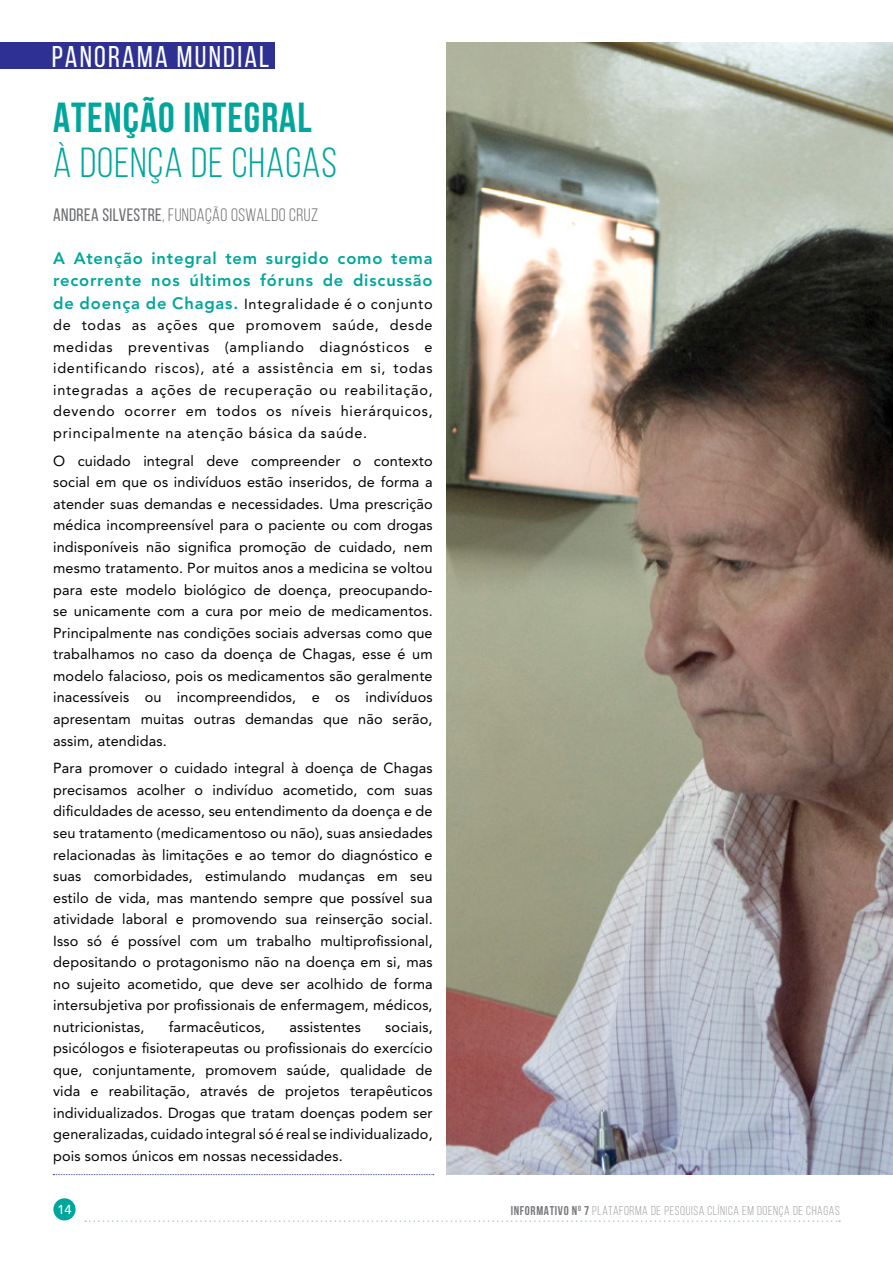
<style>
.page{position:relative;width:893px;height:1263px;background:#fff}
.page>*{position:absolute;margin:0;border:0;box-sizing:border-box;transform-origin:0 0}
.t1{font:700 42px "Bebas Neue";letter-spacing:.025em;color:#00a69b}
.t2{font:42px "Bebas Neue";letter-spacing:.025em;color:#00a69b}
.t3{font:30px "Bebas Neue";letter-spacing:.075em;color:#fff}
.t4{font:18px "Bebas Neue";letter-spacing:.025em;color:#6d6e71}
.t5{font:800 16.5px/22.2px "Avenir LT Std";letter-spacing:.05em;color:#00a69b}
.t6{font:14.4px/21.5px "Avenir LT Std";letter-spacing:.01em;color:#000;text-align:justify}
.t7{font:500 12.9px "Avenir LT Std";color:#fff}
.t8{font:12.75px "Bebas Neue";letter-spacing:.05em;color:#9d9fa2}
.s1{font-style:inherit}
.s2{font-weight:800;font-size:16.5px;color:#00a69b}
.s3{font-weight:700;color:#77787b}
</style>
<div class="page">
<div style="left:53px;top:1198px;width:23px;height:22px;background:#00a69b;border-radius:50%"></div>
<svg style="left:85px;top:1220px;width:755px;height:2px"></svg>
<div style="left:0;top:43px;width:274px;height:26px;background:#2e3192"></div>
<svg style="left:53px;top:1174px;width:381px;height:1px"></svg>
<img style="left:446px;top:43px;width:447px;height:1132px">
<h2 class="t3" style="left:52px;top:40px;width:219px">PANORAMA MUNDIAL</h2>
<h1 class="t1" style="left:53px;top:94px;width:260px">ATENÇÃO INTEGRAL</h1>
<h1 class="t2" style="left:53px;top:140px;width:285px">À DOENÇA DE CHAGAS</h1>
<p class="t4" style="left:53px;top:205px;width:266px"><span class="s1">ANDREA SILVESTRE</span>, FUNDAÇÃO OSWALDO CRUZ</p>
<p class="t5" style="left:53px;top:247px;width:381px">A Atenção integral tem surgido como tema recorrente nos últimos fóruns de discussão</p>
<p class="t6" style="left:53px;top:293px;width:381px"><span class="s2">de doença de Chagas.</span> Integralidade é o conjunto de todas as ações que promovem saúde, desde medidas preventivas (ampliando diagnósticos e identificando riscos), até a assistência em si, todas integradas a ações de recuperação ou reabilitação, devendo ocorrer em todos os níveis hierárquicos, principalmente na atenção básica da saúde.</p>
<p class="t6" style="left:53px;top:450px;width:381px">O cuidado integral deve compreender o contexto social em que os indivíduos estão inseridos, de forma a atender suas demandas e necessidades. Uma prescrição médica incompreensível para o paciente ou com drogas indisponíveis não significa promoção de cuidado, nem mesmo tratamento. Por muitos anos a medicina se voltou para este modelo biológico de doença, preocupando&shy;se unicamente com a cura por meio de medicamentos.<br>Principalmente nas condições sociais adversas como que trabalhamos no caso da doença de Chagas, esse é um modelo falacioso, pois os medicamentos são geralmente inacessíveis ou incompreendidos, e os indivíduos apresentam muitas outras demandas que não serão, assim, atendidas.</p>
<p class="t6" style="left:53px;top:758px;width:381px">Para promover o cuidado integral à doença de Chagas precisamos acolher o indivíduo acometido, com suas dificuldades de acesso, seu entendimento da doença e de seu tratamento (medicamentoso ou não), suas ansiedades relacionadas às limitações e ao temor do diagnóstico e suas comorbidades, estimulando mudanças em seu estilo de vida, mas mantendo sempre que possível sua atividade laboral e promovendo sua reinserção social.<br>Isso só é possível com um trabalho multiprofissional, depositando o protagonismo não na doença em si, mas no sujeito acometido, que deve ser acolhido de forma intersubjetiva por profissionais de enfermagem, médicos, nutricionistas,</p>
<p class="t6" style="left:169px;top:1016px;width:98px">farmacêuticos,</p>
<p class="t6" style="left:289px;top:1016px;width:73px">assistentes</p>
<p class="t6" style="left:53px;top:1016px;width:381px;text-indent:332px">sociais, psicólogos e fisioterapeutas ou profissionais do exercício que, conjuntamente, promovem saúde, qualidade de vida e reabilitação, através de projetos terapêuticos individualizados. Drogas que tratam doenças podem ser generalizadas, cuidado integral só é real se individualizado, pois somos únicos em nossas necessidades.</p>
<p class="t7" style="left:57px;top:1202px;width:16px">14</p>
<p class="t8" style="left:511px;top:1204px;width:331px"><span class="s3">INFORMATIVO N</span><sup>O</sup> <span class="s3">7</span> PLATAFORMA DE PESQUISA CLÍNICA EM DOENÇA DE CHAGAS</p>
</div>
